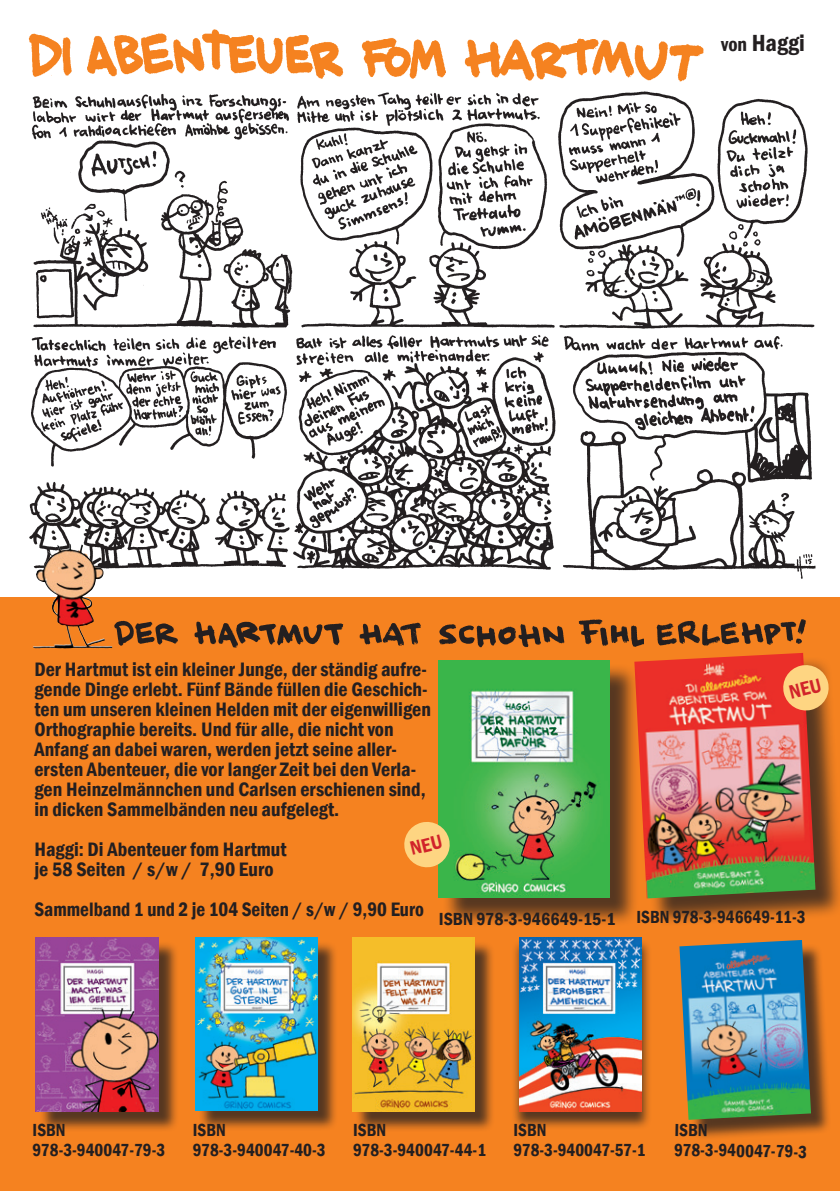
<style>
.page{position:relative;width:840px;height:1191px;background:#fff}
.page>*{position:absolute;margin:0;border:0;box-sizing:border-box;transform-origin:0 0}
.t1{font:600 condensed 24px "Franklin Gothic";color:#231f20}
.t2{font:600 condensed 20px/20px "Franklin Gothic";color:#231f20}
.t3{font:600 condensed 20px "Franklin Gothic";color:#231f20;scale:.96 1}
.t4{font:600 condensed 18px/20px "Franklin Gothic";color:#231f20;scale:.96 1}
.t5{font:600 condensed 18px "Franklin Gothic";color:#231f20}
.s1{font-size:20px}
</style>
<div class="page">
<img style="left:29px;top:91px;width:787px;height:493px">
<div style="left:0;top:598px;width:839px;height:593px;background:#f58220"></div>
<img style="left:28px;top:29px;width:675px;height:53px">
<img style="left:439px;top:624px;width:126px;height:24px">
<div style="left:638px;top:657px;width:201px;height:270px;background:#231f20;opacity:.75"></div>
<img style="left:634px;top:657px;width:181px;height:241px">
<img style="left:106px;top:620px;width:238px;height:28px">
<img style="left:578px;top:619px;width:236px;height:42px">
<div style="left:442px;top:663px;width:196px;height:264px;background:#231f20;opacity:.75"></div>
<img style="left:438px;top:660px;width:171px;height:237px">
<img style="left:36px;top:543px;width:33px;height:89px">
<img style="left:359px;top:622px;width:62px;height:24px">
<div style="left:39px;top:940px;width:140px;height:192px;background:#231f20;opacity:.75"></div>
<img style="left:36px;top:937px;width:122px;height:174px">
<div style="left:198px;top:940px;width:140px;height:191px;background:#231f20;opacity:.75"></div>
<img style="left:195px;top:937px;width:122px;height:174px">
<div style="left:355px;top:940px;width:140px;height:192px;background:#231f20;opacity:.75"></div>
<img style="left:352px;top:937px;width:122px;height:174px">
<div style="left:511px;top:938px;width:140px;height:191px;background:#231f20;opacity:.75"></div>
<img style="left:519px;top:937px;width:122px;height:174px">
<div style="left:682px;top:943px;width:149px;height:197px;background:#231f20;opacity:.75"></div>
<img style="left:679px;top:940px;width:131px;height:179px">
<svg style="left:404px;top:819px;width:48px;height:50px"></svg>
<svg style="left:780px;top:662px;width:50px;height:51px;background:#f1a25f"></svg>
<p class="t1" style="left:720px;top:27px;width:85px"><span class="s1">von</span> Haggi</p>
<p class="t2" style="left:34px;top:659px;width:398px">Der Hartmut ist ein kleiner Junge, der ständig aufre&shy;gende Dinge erlebt. Fünf Bände füllen die Geschich&shy;ten um unseren kleinen Helden mit der eigenwilligen Orthographie bereits. Und für alle, die nicht von Anfang an dabei waren, werden jetzt seine aller&shy;ersten Abenteuer, die vor langer Zeit bei den Verla&shy;gen Heinzelmännchen und Carlsen erschienen sind, in dicken Sammelbänden neu aufgelegt.</p>
<p class="t2" style="left:34px;top:839px;width:253px">Haggi: Di Abenteuer fom Hartmut je 58 Seiten / s/w / 7,90 Euro</p>
<p class="t3" style="left:34px;top:896px;width:407px">Sammelband 1 und 2 je 104 Seiten / s/w / 9,90 Euro</p>
<p class="t5" style="left:438px;top:907px;width:178px">ISBN 978-3-946649-15-1</p>
<p class="t4" style="left:636px;top:906px;width:177px">ISBN 978-3-946649-11-3</p>
<p class="t4" style="left:33px;top:1119px;width:140px">ISBN<br>978-3-940047-79-3</p>
<p class="t4" style="left:193px;top:1119px;width:140px">ISBN<br>978-3-940047-40-3</p>
<p class="t4" style="left:353px;top:1119px;width:140px">ISBN<br>978-3-940047-44-1</p>
<p class="t4" style="left:513px;top:1119px;width:139px">ISBN<br>978-3-940047-57-1</p>
<p class="t4" style="left:674px;top:1119px;width:140px;rotate:1deg">ISBN<br>978-3-940047-79-3</p>
</div>
